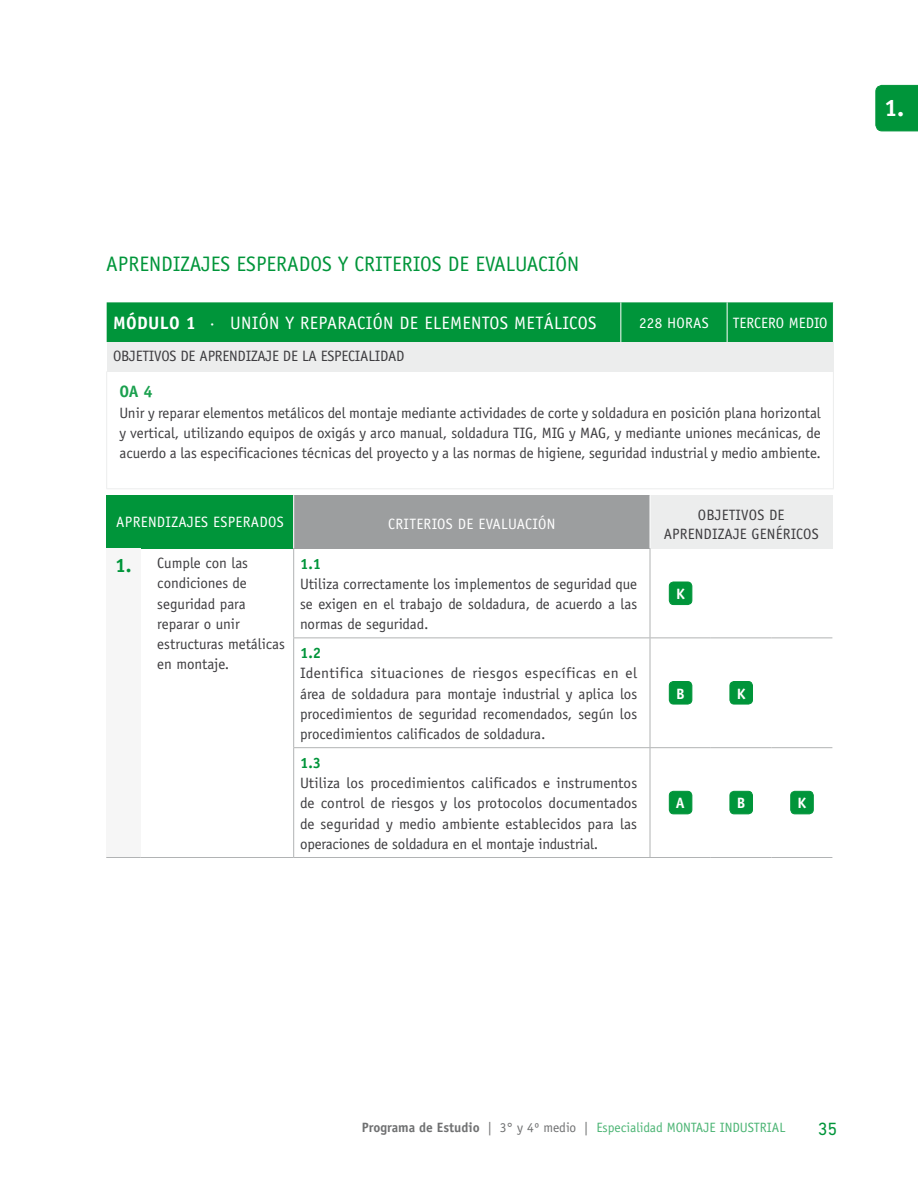
<style>
.page{position:relative;width:918px;height:1188px;background:#fff}
.page>*{position:absolute;margin:0;border:0;box-sizing:border-box;transform-origin:0 0}
.t1{font:700 24px "Officina Sans";color:#fff}
.t2{font:21px "Officina Sans";color:#00953a}
.t3{font:18px "Officina Sans";letter-spacing:.02em;color:#fff}
.t4{font:18px "DIN Next LT Pro";color:#00953a}
.t5{font:700 16.5px "Officina Sans";color:#1aa04e}
.t6{font:15px/20.2px "Officina Sans";color:#3e3d40;text-align:justify}
.t7{font:15px "Officina Sans";letter-spacing:.02em;color:#fff}
.t8{font:15px "Officina Sans";color:#fff}
.t9{font:700 15px "Officina Sans";color:#00953a}
.t10{font:700 15px "Officina Sans";color:#fff}
.t11{font:13.5px "Officina Sans";color:#4db575}
.s1{font-weight:700}
.s2{font-weight:700;font-size:19.5px;color:#00953a}
.s3{font-weight:700;color:#707172}
.s4{color:#707172}
</style>
<div class="page">
<div style="left:107px;top:302px;width:726px;height:40px;background:#00953a"></div>
<div style="left:107px;top:342px;width:726px;height:29px;background:#eceded"></div>
<hr style="left:106px;top:371px;width:1px;height:117px;background:#eceded">
<hr style="left:833px;top:371px;width:1px;height:117px;background:#eceded">
<hr style="left:106px;top:488px;width:515px;height:1px;background:#eceded">
<hr style="left:621px;top:488px;width:106px;height:1px;background:#eceded">
<hr style="left:727px;top:488px;width:107px;height:1px;background:#eceded">
<hr style="left:727px;top:302px;width:1px;height:40px;background:#fff">
<hr style="left:620px;top:302px;width:1px;height:40px;background:#fff">
<div style="left:106px;top:495px;width:188px;height:53px;background:#00953a"></div>
<div style="left:294px;top:495px;width:356px;height:53px;background:#9c9e9f"></div>
<div style="left:650px;top:495px;width:182px;height:53px;background:#eceded"></div>
<div style="left:106px;top:548px;width:34px;height:310px;background:#f6f6f6"></div>
<hr style="left:106px;top:857px;width:34px;height:1px;background:#b1b3b4">
<hr style="left:140px;top:857px;width:154px;height:1px;background:#b1b3b4">
<hr style="left:650px;top:495px;width:1px;height:53px;background:#fff">
<hr style="left:832px;top:495px;width:1px;height:53px;background:#eceded">
<hr style="left:711px;top:638px;width:61px;height:1px;background:#b1b3b4">
<hr style="left:772px;top:638px;width:60px;height:1px;background:#b1b3b4">
<hr style="left:711px;top:747px;width:61px;height:1px;background:#b1b3b4">
<hr style="left:772px;top:747px;width:60px;height:1px;background:#b1b3b4">
<hr style="left:711px;top:857px;width:61px;height:1px;background:#b1b3b4">
<hr style="left:772px;top:857px;width:60px;height:1px;background:#b1b3b4">
<hr style="left:293px;top:495px;width:1px;height:53px;background:#fff">
<hr style="left:293px;top:548px;width:1px;height:90px;background:#b1b3b4">
<hr style="left:650px;top:548px;width:1px;height:90px;background:#b1b3b4">
<hr style="left:293px;top:638px;width:1px;height:109px;background:#b1b3b4">
<hr style="left:650px;top:638px;width:1px;height:109px;background:#b1b3b4">
<hr style="left:293px;top:748px;width:1px;height:109px;background:#b1b3b4">
<hr style="left:650px;top:748px;width:1px;height:109px;background:#b1b3b4">
<hr style="left:293px;top:638px;width:357px;height:1px;background:#b1b3b4">
<hr style="left:650px;top:638px;width:61px;height:1px;background:#b1b3b4">
<hr style="left:293px;top:747px;width:357px;height:1px;background:#b1b3b4">
<hr style="left:650px;top:747px;width:61px;height:1px;background:#b1b3b4">
<hr style="left:294px;top:857px;width:356px;height:1px;background:#b1b3b4">
<hr style="left:650px;top:857px;width:61px;height:1px;background:#b1b3b4">
<div style="left:669px;top:582px;width:23px;height:23px;background:#00953a;border-radius:4px"></div>
<div style="left:669px;top:582px;width:23px;height:23px;border:1px solid #00953a;border-radius:4px"></div>
<div style="left:669px;top:682px;width:23px;height:22px;background:#00953a;border-radius:4px"></div>
<div style="left:669px;top:681px;width:23px;height:23px;border:1px solid #00953a;border-radius:4px"></div>
<div style="left:730px;top:682px;width:22px;height:22px;background:#00953a;border-radius:4px"></div>
<div style="left:730px;top:681px;width:23px;height:23px;border:1px solid #00953a;border-radius:4px"></div>
<div style="left:669px;top:791px;width:23px;height:23px;background:#00953a;border-radius:4px"></div>
<div style="left:669px;top:791px;width:23px;height:23px;border:1px solid #00953a;border-radius:4px"></div>
<div style="left:730px;top:791px;width:22px;height:23px;background:#00953a;border-radius:4px"></div>
<div style="left:730px;top:791px;width:23px;height:23px;border:1px solid #00953a;border-radius:4px"></div>
<div style="left:791px;top:791px;width:22px;height:23px;background:#00953a;border-radius:4px"></div>
<div style="left:790px;top:791px;width:24px;height:23px;border:1px solid #00953a;border-radius:4px"></div>
<div style="left:875px;top:85px;width:43px;height:46px;background:#00953a"></div>
<h2 class="t2" style="left:106px;top:251px;width:12px">Aprend</h2>
<h2 class="t2" style="left:173px;top:251px;width:75px">izajes esper</h2>
<h2 class="t2" style="left:287px;top:251px;width:23px">ados</h2>
<h2 class="t2" style="left:338px;top:251px;width:229px">y criterios de evaluación</h2>
<p class="t3" style="left:113px;top:313px;width:485px"><span class="s1">MóDULO 1</span> · UNIÓN Y REPARACIÓN DE ELEMENTOS METÁLICOS</p>
<p class="t7" style="left:639px;top:314px;width:71px">228 HORAS</p>
<p class="t8" style="left:733px;top:314px;width:96px">TERCERO MEDIO</p>
<p class="t6" style="left:113px;top:346px;width:9px">objet</p>
<p class="t6" style="left:149px;top:346px;width:14px">ivos</p>
<p class="t6" style="left:181px;top:346px;width:28px">de Aprend</p>
<p class="t6" style="left:246px;top:346px;width:83px">izaje de la espec</p>
<p class="t6" style="left:355px;top:346px;width:49px">ialidad</p>
<p class="t5" style="left:119px;top:381px;width:35px">OA 4</p>
<p class="t6" style="left:119px;top:402px;width:703px">Unir y reparar elementos metálicos del montaje mediante actividades de corte y soldadura en posición plana horizontal y vertical, utilizando equipos de oxigás y arco manual, soldadura TIG, MIG y MAG, y mediante uniones mecánicas, de acuerdo a las especificaciones técnicas del proyecto y a las normas de higiene, seguridad industrial y medio ambiente.</p>
<p class="t7" style="left:116px;top:514px;width:9px">Aprend</p>
<p class="t7" style="left:166px;top:514px;width:30px">izajes</p>
<p class="t7" style="left:213px;top:514px;width:9px">esper</p>
<p class="t7" style="left:251px;top:514px;width:18px">ados</p>
<p class="t7" style="left:388px;top:516px;width:159px">Criterios de evaluación</p>
<p class="t6" style="left:664px;top:505px;width:156px;line-height:19.5px;text-align:center">OBJETIVOS DE<br>APRENDIZAJE GENÉRICOS</p>
<p class="t6" style="left:157px;top:553px;width:129px;text-align:left;text-indent:-42px"><span class="s2">1.</span> Cumple con las condiciones de seguridad para reparar o unir estructuras metálicas en montaje.</p>
<p class="t9" style="left:300px;top:554px;width:23px">1.1</p>
<p class="t6" style="left:300px;top:574px;width:339px">Utiliza correctamente los implementos de seguridad que se exigen en el trabajo de soldadura, de acuerdo a las normas de seguridad.</p>
<p class="t10" style="left:676px;top:585px;width:9px">k</p>
<p class="t9" style="left:300px;top:644px;width:23px">1.2</p>
<p class="t6" style="left:300px;top:663px;width:339px">Identifica situaciones de riesgos específicas en el área de soldadura para montaje industrial y aplica los procedimientos de seguridad recomendados, según los procedimientos calificados de soldadura.</p>
<p class="t10" style="left:676px;top:684px;width:8px">b</p>
<p class="t10" style="left:737px;top:684px;width:9px">k</p>
<p class="t9" style="left:300px;top:754px;width:23px">1.3</p>
<p class="t6" style="left:300px;top:773px;width:339px">Utiliza los procedimientos calificados e instrumentos de control de riesgos y los protocolos documentados de seguridad y medio ambiente establecidos para las operaciones de soldadura en el montaje industrial.</p>
<p class="t10" style="left:676px;top:794px;width:9px">a</p>
<p class="t10" style="left:737px;top:794px;width:8px">b</p>
<p class="t10" style="left:798px;top:794px;width:9px">k</p>
<h1 class="t1" style="left:884px;top:93px;width:21px">1.</h1>
<p class="t11" style="left:362px;top:1120px;width:425px"><span class="s3">Programa de Estudio</span> <span class="s4">| 3° y 4º medio |</span> Especialidad MONTAJE INDUSTRIAL</p>
<p class="t4" style="left:818px;top:1118px;width:21px">35</p>
</div>
